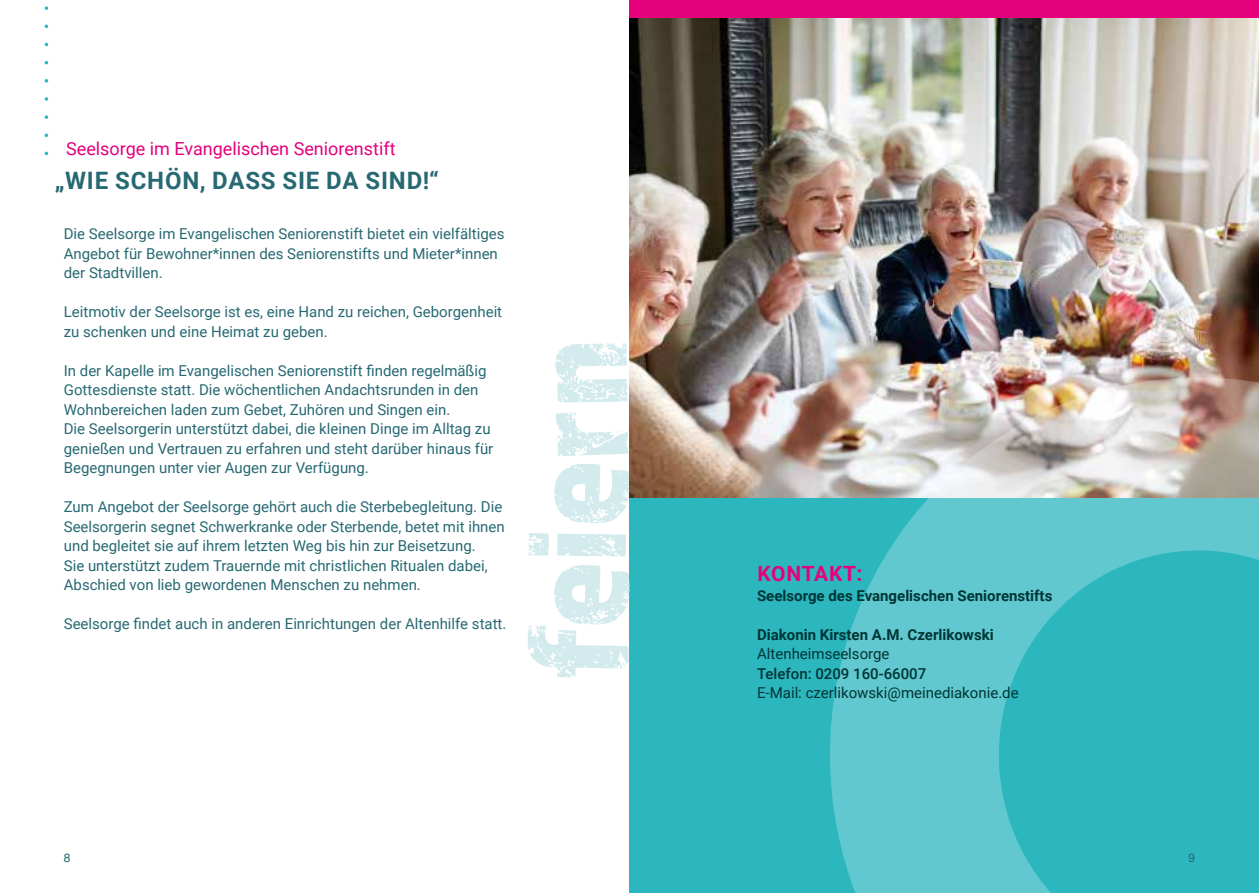
<style>
.page{position:relative;width:1259px;height:893px;background:#fff}
.page>*{position:absolute;margin:0;border:0;box-sizing:border-box;transform-origin:0 0}
.t1{font:700 24px "Roboto";letter-spacing:.035em;color:#276973}
.t2{font:700 21px "Roboto";letter-spacing:.03em;color:#e5007c}
.t3{font:18px "Roboto";color:#e5007c}
.t4{font:15px/19.5px "Roboto";color:#276973}
.t5{font:700 15px "Roboto";color:#003536}
.t6{font:15px "Roboto";color:#003536}
.t7{font:500 15px "Roboto";color:#003536}
.t8{font:12px "Helvetica";color:#276973}
</style>
<div class="page">
<div style="left:629px;top:497px;width:630px;height:396px;background:#2cb7be"></div>
<svg style="left:527px;top:343px;width:102px;height:334px"></svg>
<img style="left:629px;top:17px;width:630px;height:481px">
<svg style="left:45px;top:115px;width:3px;height:4px"></svg>
<svg style="left:45px;top:97px;width:3px;height:4px"></svg>
<svg style="left:45px;top:79px;width:3px;height:4px"></svg>
<svg style="left:45px;top:6px;width:3px;height:4px"></svg>
<svg style="left:828px;top:376px;width:431px;height:517px"></svg>
<div style="left:629px;top:0;width:630px;height:17px;background:#e5007c"></div>
<p class="t3" style="left:66px;top:136px;width:331px">Seelsorge im Evangelischen Seniorenstift</p>
<h1 class="t1" style="left:55px;top:164px;width:385px">„WIE SCHÖN, DASS SIE DA SIND!“</h1>
<p class="t4" style="left:64px;top:223px;width:442px">Die Seelsorge im Evangelischen Seniorenstift bietet ein vielfältiges<br>Angebot für Bewohner*innen des Seniorenstifts und Mieter*innen der Stadtvillen.</p>
<p class="t4" style="left:64px;top:301px;width:440px">Leitmotiv der Seelsorge ist es, eine Hand zu reichen, Geborgenheit zu schenken und eine Heimat zu geben.</p>
<p class="t4" style="left:64px;top:360px;width:431px">In der Kapelle im Evangelischen Seniorenstift finden regelmäßig Gottesdienste statt. Die wöchentlichen Andachtsrunden in den Wohnbereichen laden zum Gebet, Zuhören und Singen ein.<br>Die Seelsorgerin unterstützt dabei, die kleinen Dinge im Alltag zu genießen und Vertrauen zu erfahren und steht darüber hinaus für Begegnungen unter vier Augen zur Verfügung.</p>
<p class="t4" style="left:64px;top:496px;width:442px">Zum Angebot der Seelsorge gehört auch die Sterbebegleitung. Die Seelsorgerin segnet Schwerkranke oder Sterbende, betet mit ihnen und begleitet sie auf ihrem letzten Weg bis hin zur Beisetzung.<br>Sie unterstützt zudem Trauernde mit christlichen Ritualen dabei, Abschied von lieb gewordenen Menschen zu nehmen.</p>
<p class="t4" style="left:64px;top:613px;width:444px">Seelsorge findet auch in anderen Einrichtungen der Altenhilfe statt.</p>
<p class="t8" style="left:64px;top:849px;width:8px">8</p>
<h2 class="t2" style="left:757px;top:559px;width:106px">KONTAKT:</h2>
<p class="t5" style="left:757px;top:585px;width:297px">Seelsorge des Evangelischen Seniorenstifts</p>
<p class="t5" style="left:757px;top:624px;width:238px">Diakonin Kirsten A.M. Czerlikowski</p>
<p class="t6" style="left:757px;top:644px;width:134px">Altenheimseelsorge</p>
<p class="t7" style="left:757px;top:663px;width:171px">Telefon: 0209 160-66007</p>
<p class="t6" style="left:757px;top:683px;width:263px">E-Mail: czerlikowski@meinediakonie.de</p>
<p class="t8" style="left:1188px;top:849px;width:8px">9</p>
</div>
